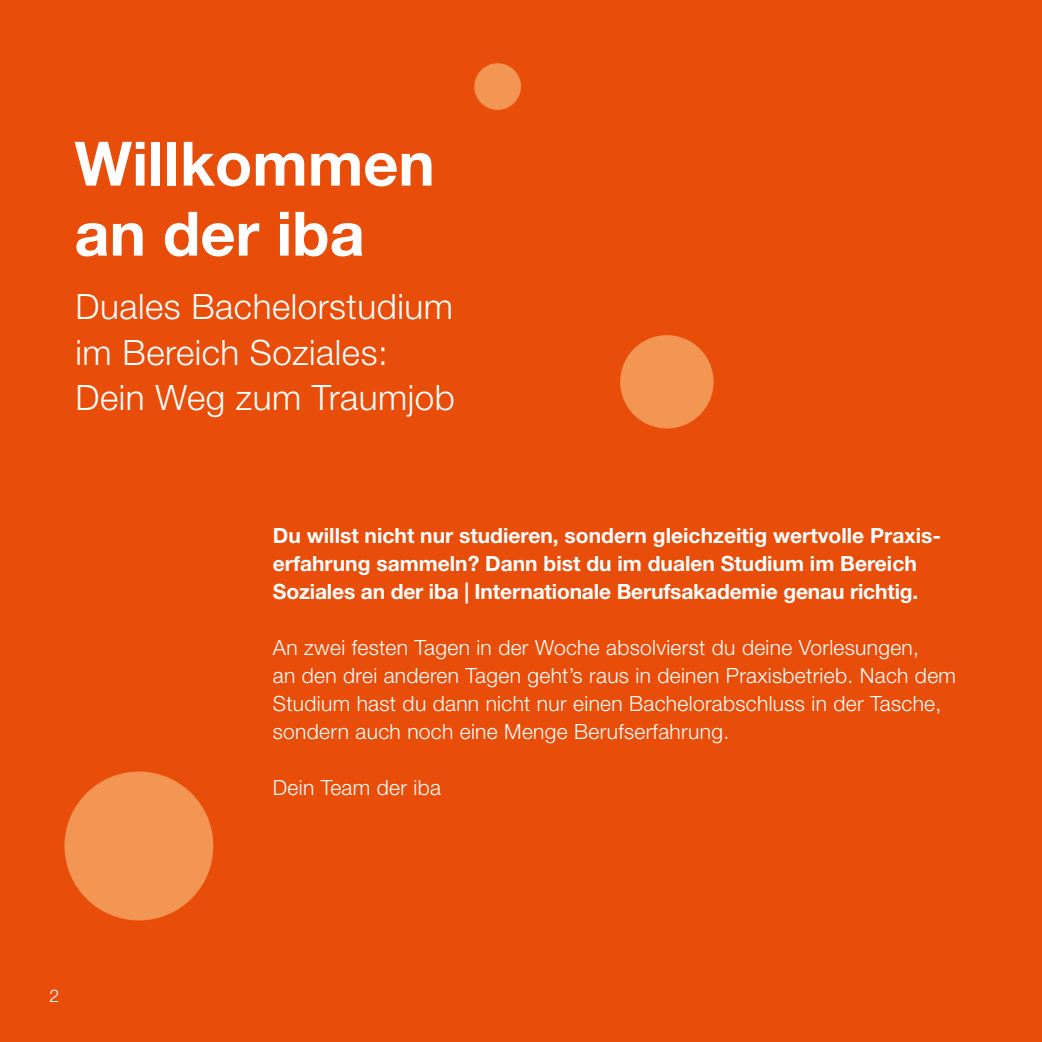
<style>
.page{position:relative;width:1042px;height:1042px;background:#e94d0a}
.page>*{position:absolute;margin:0;border:0;box-sizing:border-box;transform-origin:0 0}
.t1{font:700 61.25px/70px "Helvetica Neue LT Pro";color:#fff}
.t2{font:300 35px/45.5px "Helvetica Neue LT Pro";letter-spacing:.015em;color:#fff}
.t3{font:300 21px/28px "Helvetica Neue LT Pro";letter-spacing:.015em;color:#fff}
.t4{font:700 21px/28px "Helvetica Neue LT Pro";color:#fff}
.t5{font:300 17.5px "Helvetica Neue LT Pro";color:#fff}
</style>
<div class="page">
<div style="left:64px;top:771px;width:149px;height:149px;background:#f39654;border-radius:50%"></div>
<div style="left:620px;top:335px;width:93px;height:93px;background:#f39654;border-radius:50%"></div>
<div style="left:474px;top:63px;width:47px;height:47px;background:#f39654;border-radius:50%"></div>
<h1 class="t1" style="left:74px;top:127px;width:362px">Willkommen an der iba</h1>
<h2 class="t2" style="left:76px;top:283px;width:381px">Duales Bachelorstudium im Bereich Soziales:<br>Dein Weg zum Traumjob</h2>
<p class="t4" style="left:273px;top:521px;width:669px">Du willst nicht nur studieren, sondern gleichzeitig wertvolle Praxis&shy;erfahrung sammeln? Dann bist du im dualen Studium im Bereich<br>Soziales an der iba | Internationale Berufsakademie genau richtig.</p>
<p class="t3" style="left:273px;top:633px;width:685px">An zwei festen Tagen in der Woche absolvierst du deine Vorlesungen,<br>an den drei anderen Tagen geht’s raus in deinen Praxisbetrieb. Nach dem Studium hast du dann nicht nur einen Bachelorabschluss in der Tasche, sondern auch noch eine Menge Berufserfahrung.</p>
<p class="t3" style="left:273px;top:773px;width:170px">Dein Team der iba</p>
<p class="t5" style="left:50px;top:985px;width:11px">2</p>
</div>
